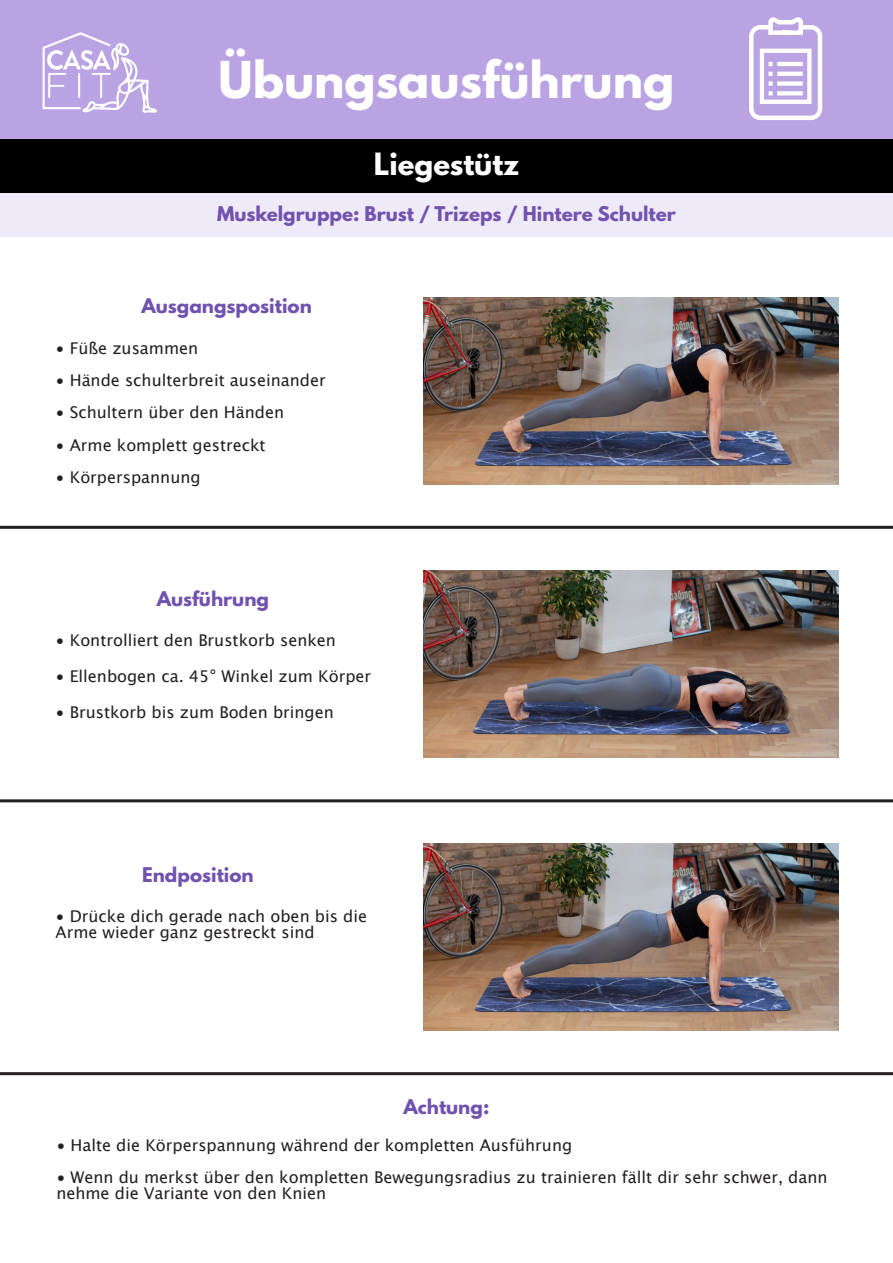
<style>
.page{position:relative;width:893px;height:1263px;background:#fff}
.page>*{position:absolute;margin:0;border:0;box-sizing:border-box;transform-origin:0 0}
.t1{font:700 45px "League Spartan";color:#fff}
.t2{font:700 27.15px "League Spartan";color:#fff}
.t3{font:700 18px "League Spartan";color:#7152af}
.t4{font:16.2px/16.2px "Lucida Grande";color:#231f20}
</style>
<div class="page">
<div style="left:0;top:99px;width:893px;height:138px;background:#efeaf8"></div>
<div style="left:0;top:54px;width:893px;height:138px;background:#000"></div>
<div style="left:0;top:0;width:893px;height:138px;background:#b9a3e3"></div>
<svg style="left:43px;top:32px;width:114px;height:81px"></svg>
<img style="left:424px;top:298px;width:415px;height:187px">
<img style="left:424px;top:844px;width:415px;height:187px">
<img style="left:424px;top:570px;width:415px;height:187px">
<hr style="left:0;top:526px;width:893px;height:3px;background:#231f20">
<hr style="left:0;top:799px;width:893px;height:3px;background:#231f20">
<hr style="left:0;top:1072px;width:893px;height:3px;background:#231f20">
<div style="left:749px;top:25px;width:73px;height:95px;border:4px solid #fff;border-radius:9px"></div>
<svg style="left:766px;top:17px;width:39px;height:18px"></svg>
<hr style="left:777px;top:62px;width:26px;height:4px;background:#fff">
<svg style="left:768px;top:62px;width:5px;height:4px"></svg>
<hr style="left:777px;top:72px;width:26px;height:4px;background:#fff">
<div style="left:777px;top:81px;width:26px;height:5px;background:#fff"></div>
<svg style="left:777px;top:91px;width:26px;height:4px"></svg>
<svg style="left:768px;top:72px;width:5px;height:23px"></svg>
<div style="left:760px;top:49px;width:51px;height:55px;border:4px solid #fff"></div>
<h1 class="t1" style="left:219px;top:45px;width:457px">Übungsausführung</h1>
<h2 class="t2" style="left:374px;top:143px;width:147px">Liegestütz</h2>
<p class="t3" style="left:217px;top:200px;width:460px">Muskelgruppe: Brust / Trizeps / Hintere Schulter</p>
<p class="t3" style="left:141px;top:292px;width:172px">Ausgangsposition</p>
<p class="t4" style="left:56px;top:339px;width:144px">• Füße zusammen</p>
<p class="t4" style="left:56px;top:372px;width:272px">• Hände schulterbreit auseinander</p>
<p class="t4" style="left:56px;top:404px;width:230px">• Schultern über den Händen</p>
<p class="t4" style="left:56px;top:437px;width:212px">• Arme komplett gestreckt</p>
<p class="t4" style="left:56px;top:469px;width:147px">• Körperspannung</p>
<p class="t3" style="left:157px;top:585px;width:114px">Ausführung</p>
<p class="t4" style="left:56px;top:632px;width:282px">• Kontrolliert den Brustkorb senken</p>
<p class="t4" style="left:56px;top:668px;width:317px">• Ellenbogen ca. 45° Winkel zum Körper</p>
<p class="t4" style="left:56px;top:703px;width:280px">• Brustkorb bis zum Boden bringen</p>
<p class="t3" style="left:142px;top:860px;width:113px">Endposition</p>
<p class="t4" style="left:56px;top:908px;width:313px">• Drücke dich gerade nach oben bis die<br>Arme wieder ganz gestreckt sind</p>
<p class="t3" style="left:404px;top:1092px;width:87px">Achtung:</p>
<p class="t4" style="left:56px;top:1136px;width:517px">• Halte die Körperspannung während der kompletten Ausführung</p>
<p class="t4" style="left:56px;top:1169px;width:773px">• Wenn du merkst über den kompletten Bewegungsradius zu trainieren fällt dir sehr schwer, dann nehme die Variante von den Knien</p>
</div>
